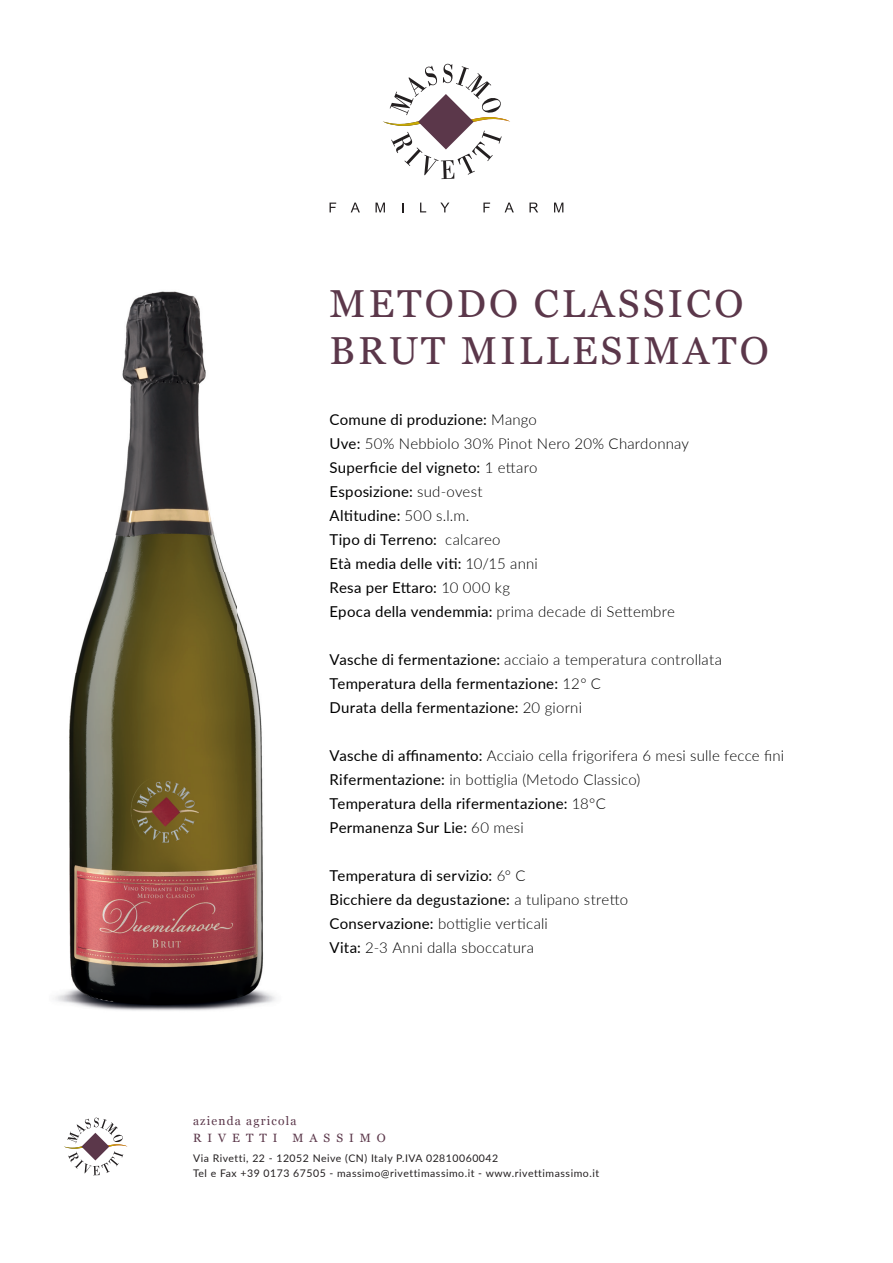
<style>
.page{position:relative;width:893px;height:1263px;background:#fff}
.page>*{position:absolute;margin:0;border:0;box-sizing:border-box;transform-origin:0 0}
.t1{font:39px/46.8px "Georgia";letter-spacing:.08em;color:#5b374a}
.t2{font:15px/24px "Lato";letter-spacing:.015em;color:#000001}
.t3{font:12px/16.5px "Georgia";letter-spacing:.1em;color:#5b374a}
.t4{font:10.5px/15px "Lato";letter-spacing:.05em;color:#231f20}
.s1{font-weight:300}
</style>
<div class="page">
<svg style="left:64px;top:1117px;width:64px;height:58px"></svg>
<svg style="left:383px;top:64px;width:127px;height:115px"></svg>
<svg style="left:330px;top:203px;width:6px;height:9px"></svg>
<svg style="left:351px;top:203px;width:9px;height:9px"></svg>
<svg style="left:376px;top:203px;width:9px;height:9px"></svg>
<svg style="left:420px;top:203px;width:6px;height:9px"></svg>
<svg style="left:440px;top:203px;width:9px;height:9px"></svg>
<svg style="left:483px;top:203px;width:7px;height:9px"></svg>
<svg style="left:505px;top:203px;width:9px;height:9px"></svg>
<svg style="left:529px;top:203px;width:9px;height:9px"></svg>
<svg style="left:554px;top:203px;width:9px;height:9px"></svg>
<img style="left:55px;top:291px;width:221px;height:720px">
<h1 class="t1" style="left:330px;top:279px;width:441px">METODO CLASSICO<br>BRUT MILLESIMATO</h1>
<p class="t2" style="left:330px;top:407px;width:361px">Comune di produzione: <span class="s1">Mango<br></span>Uve: <span class="s1">50% Nebbiolo 30% Pinot Nero 20% Chardonnay<br></span>Superficie del vigneto: <span class="s1">1 ettaro<br></span>Esposizione: <span class="s1">sud-ovest<br></span>Altitudine: <span class="s1">500 s.l.m.<br></span>Tipo di Terreno: <span class="s1">calcareo<br></span>Età media delle viti: <span class="s1">10/15 anni<br></span>Resa per Ettaro: <span class="s1">10 000 kg<br></span>Epoca della vendemmia: <span class="s1">prima decade di Settembre</span></p>
<p class="t2" style="left:330px;top:647px;width:394px">Vasche di fermentazione: <span class="s1">acciaio a temperatura controllata<br></span>Temperatura della fermentazione: <span class="s1">12° C<br></span>Durata della fermentazione: <span class="s1">20 giorni</span></p>
<p class="t2" style="left:330px;top:743px;width:456px">Vasche di affinamento: <span class="s1">Acciaio cella frigorifera 6 mesi sulle fecce fini </span>Rifermentazione: <span class="s1">in bottiglia (Metodo Classico)<br></span>Temperatura della rifermentazione: <span class="s1">18°C<br></span>Permanenza Sur Lie: <span class="s1">60 mesi</span></p>
<p class="t2" style="left:330px;top:863px;width:300px">Temperatura di servizio: <span class="s1">6° C<br></span>Bicchiere da degustazione: <span class="s1">a tulipano stretto </span>Conservazione: <span class="s1">bottiglie verticali<br></span>Vita: <span class="s1">2-3 Anni dalla sboccatura</span></p>
<p class="t3" style="left:193px;top:1112px;width:194px">azienda agricola<br>RIVETTI MASSIMO</p>
<p class="t4" style="left:193px;top:1150px;width:408px">Via Rivetti, 22 - 12052 Neive (CN) Italy P.IVA 02810060042<br>Tel e Fax +39 0173 67505 - massimo@rivettimassimo.it - www.rivettimassimo.it</p>
</div>
